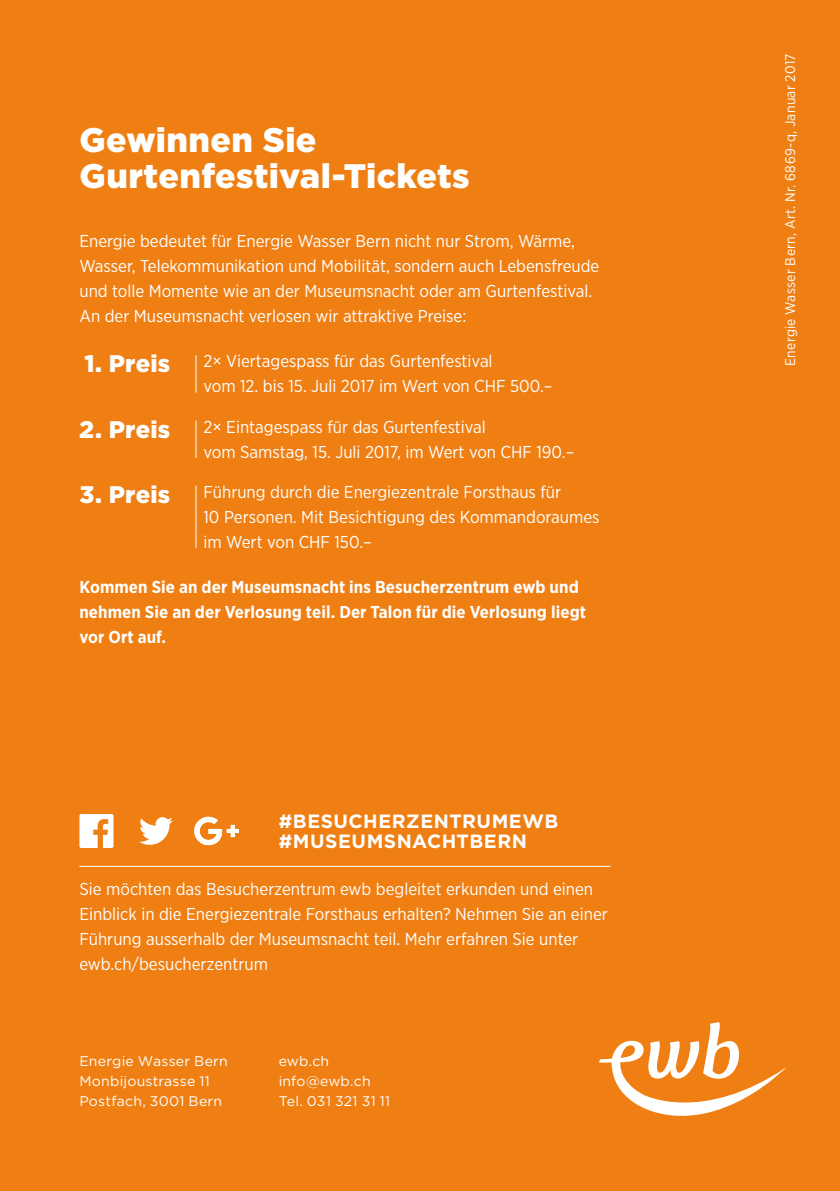
<style>
.page{position:relative;width:840px;height:1191px;background:#fff}
.page>*{position:absolute;margin:0;border:0;box-sizing:border-box;transform-origin:0 0}
.t1{font:900 34px/36px "Gotham";letter-spacing:.01em;color:#fff}
.t2{font:900 24px "Gotham";letter-spacing:.01em;color:#fff}
.t3{font:700 19.2px/20px "Gotham";letter-spacing:.03em;color:#fff}
.t4{font:17.2px/25px "Gotham Narrow";color:#fff}
.t5{font:700 17.2px/25px "Gotham Narrow";letter-spacing:.005em;color:#fff}
.t6{font:14px/20px "Gotham";letter-spacing:.015em;color:#fff}
.t7{font:14px "Gotham Narrow";letter-spacing:.02em;color:#fff}
</style>
<div class="page">
<hr style="left:839px;top:0;width:1px;height:1191px;background:#89ccca">
<div style="left:0;top:0;width:839px;height:1191px;background:#f07f13"></div>
<svg style="left:599px;top:1022px;width:186px;height:93px"></svg>
<hr style="left:195px;top:355px;width:1px;height:37px;background:#fff">
<hr style="left:195px;top:420px;width:1px;height:38px;background:#fff">
<hr style="left:195px;top:485px;width:1px;height:63px;background:#fff">
<svg style="left:79px;top:814px;width:34px;height:34px"></svg>
<svg style="left:139px;top:817px;width:34px;height:28px"></svg>
<svg style="left:194px;top:816px;width:45px;height:30px"></svg>
<hr style="left:79px;top:866px;width:531px;height:1px;background:#fff">
<h1 class="t1" style="left:79px;top:121px;width:391px">Gewinnen Sie<br>Gurtenfestival-Tickets</h1>
<p class="t4" style="left:79px;top:228px;width:521px">Energie bedeutet für Energie Wasser Bern nicht nur Strom, Wärme, Wasser, Telekommunikation und Mobilität, sondern auch Lebensfreude und tolle Momente wie an der Museumsnacht oder am Gurtenfestival.<br>An der Museumsnacht verlosen wir attraktive Preise:</p>
<h2 class="t2" style="left:84px;top:350px;width:87px">1. Preis</h2>
<p class="t4" style="left:203px;top:348px;width:350px">2× Viertagespass für das Gurtenfestival<br>vom 12. bis 15. Juli 2017 im Wert von CHF 500.–</p>
<h2 class="t2" style="left:79px;top:415px;width:93px">2. Preis</h2>
<p class="t4" style="left:203px;top:414px;width:372px">2× Eintagespass für das Gurtenfestival<br>vom Samstag, 15. Juli 2017, im Wert von CHF 190.–</p>
<h2 class="t2" style="left:80px;top:480px;width:92px">3. Preis</h2>
<p class="t4" style="left:203px;top:479px;width:397px">Führung durch die Energiezentrale Forsthaus für<br>10 Personen. Mit Besichtigung des Kommandoraumes im Wert von CHF 150.–</p>
<p class="t5" style="left:79px;top:574px;width:508px">Kommen Sie an der Museumsnacht ins Besucherzentrum ewb und nehmen Sie an der Verlosung teil. Der Talon für die Verlosung liegt vor Ort auf.</p>
<p class="t3" style="left:278px;top:810px;width:281px">#BESUCHERZENTRUMEWB #MUSEUMSNACHTBERN</p>
<p class="t4" style="left:79px;top:876px;width:529px">Sie möchten das Besucherzentrum ewb begleitet erkunden und einen Einblick in die Energiezentrale Forsthaus erhalten? Nehmen Sie an einer Führung ausserhalb der Museumsnacht teil. Mehr erfahren Sie unter ewb.ch/besucherzentrum</p>
<p class="t6" style="left:79px;top:1050px;width:150px">Energie Wasser Bern<br>Monbijoustrasse 11<br>Postfach, 3001 Bern</p>
<p class="t6" style="left:278px;top:1050px;width:113px">ewb.ch info@ewb.ch<br>Tel. 031 321 31 11</p>
<p class="t7" style="left:781px;top:366px;width:314px;rotate:-90deg">Energie Wasser Bern, Art. Nr. 6869-q, Januar 2017</p>
</div>
